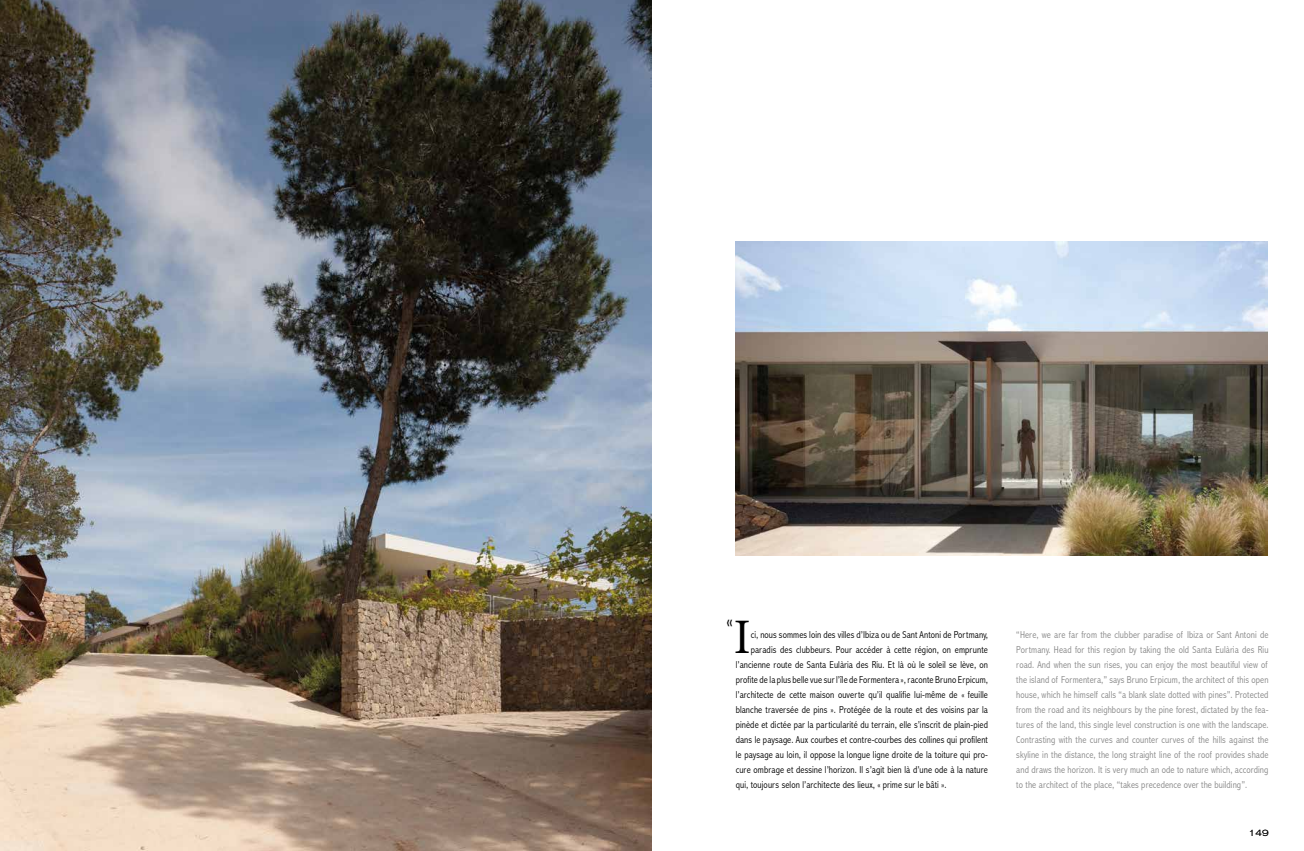
<style>
.page{position:relative;width:1304px;height:851px;background:#fff}
.page>*{position:absolute;margin:0;border:0;box-sizing:border-box;transform-origin:0 0}
.t1{font:49.6px "Minion Pro";color:#000}
.t2{font:300 condensed 22.1px "Abadi";color:#000}
.t3{font:300 condensed 10px "Abadi";letter-spacing:.01em;color:#000}
.t4{font:300 condensed 10px/15px "Abadi";letter-spacing:.01em;color:#878787;text-align:justify}
.t5{font:300 expanded 9px "Akzidenz Grotesk BE";color:#000}
</style>
<div class="page">
<img style="left:736px;top:241px;width:531px;height:315px">
<img style="left:0;top:0;width:652px;height:850px">
<h2 class="t2" style="left:726px;top:607px;width:8px">«</h2>
<h1 class="t1" style="left:734px;top:603px;width:18px">I</h1>
<p class="t3" style="left:751px;top:628px;width:239px">ci, nous sommes loin des villes d’Ibiza ou de Sant Antoni de Portmany,</p>
<p class="t3" style="left:751px;top:643px;width:239px">paradis des clubbeurs. Pour accéder à cette région, on emprunte</p>
<p class="t3" style="left:736px;top:658px;width:254px">l’ancienne route de Santa Eulària des Riu. Et là où le soleil se lève, on</p>
<p class="t3" style="left:736px;top:673px;width:254px">profite de la plus belle vue sur l’île de Formentera », raconte Bruno Erpicum,</p>
<p class="t3" style="left:736px;top:688px;width:254px">l’architecte de cette maison ouverte qu’il qualifie lui-même de « feuille</p>
<p class="t3" style="left:736px;top:703px;width:254px">blanche traversée de pins ». Protégée de la route et des voisins par la</p>
<p class="t3" style="left:736px;top:718px;width:254px">pinède et dictée par la particularité du terrain, elle s’inscrit de plain-pied</p>
<p class="t3" style="left:736px;top:733px;width:254px">dans le paysage. Aux courbes et contre-courbes des collines qui profilent</p>
<p class="t3" style="left:736px;top:748px;width:254px">le paysage au loin, il oppose la longue ligne droite de la toiture qui pro-</p>
<p class="t3" style="left:736px;top:763px;width:254px">cure ombrage et dessine l’horizon. Il s’agit bien là d’une ode à la nature</p>
<p class="t3" style="left:736px;top:778px;width:212px">qui, toujours selon l’architecte des lieux, « prime sur le bâti ».</p>
<p class="t4" style="left:1016px;top:626px;width:254px">“Here, we are far from the clubber paradise of Ibiza or Sant Antoni de Portmany. Head for this region by taking the old Santa Eulària des Riu road. And when the sun rises, you can enjoy the most beautiful view of the island of Formentera,” says Bruno Erpicum, the architect of this open house, which he himself calls “a blank slate dotted with pines”. Protected from the road and its neighbours by the pine forest, dictated by the fea&shy;tures of the land, this single level construction is one with the landscape.<br>Contrasting with the curves and counter curves of the hills against the skyline in the distance, the long straight line of the roof provides shade and draws the horizon. It is very much an ode to nature which, according to the architect of the place, “takes precedence over the building”.</p>
<p class="t5" style="left:1249px;top:828px;width:21px">149</p>
</div>
